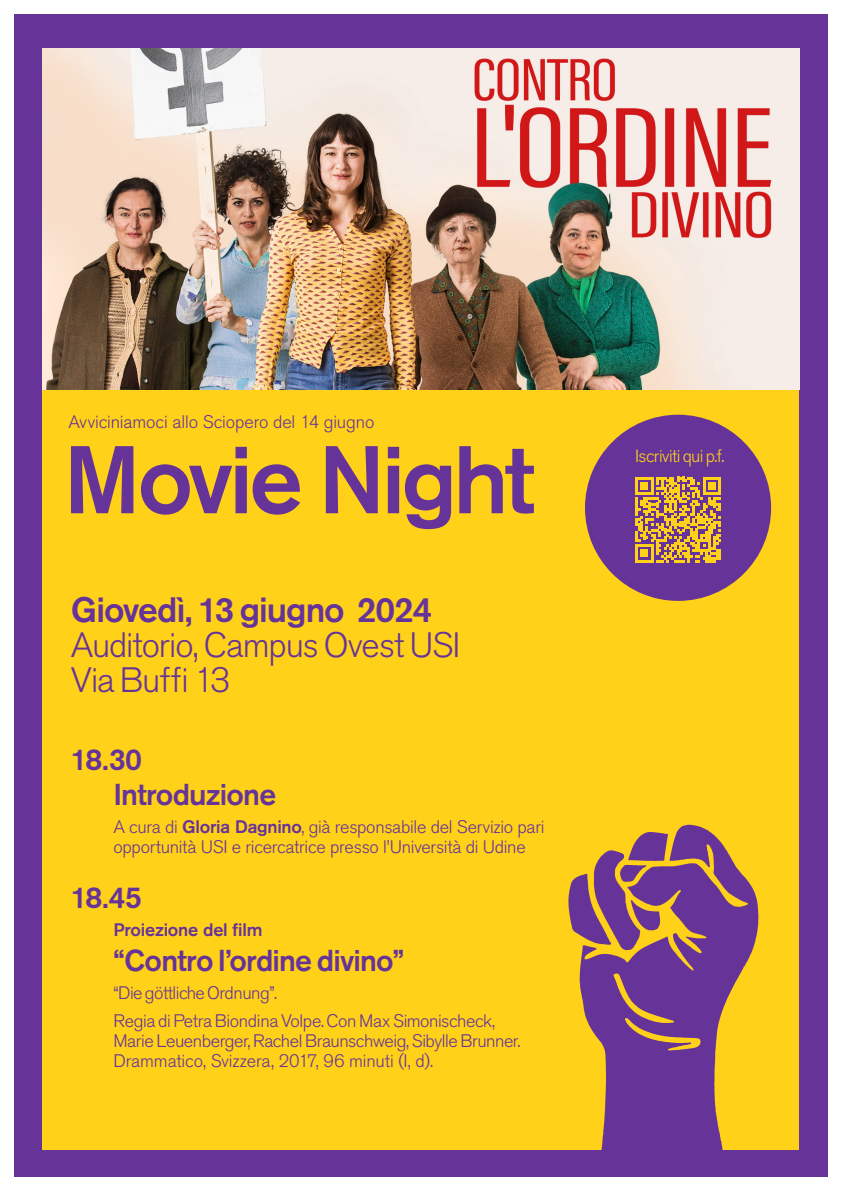
<style>
.page{position:relative;width:842px;height:1191px;background:#fff}
.page>*{position:absolute;margin:0;border:0;box-sizing:border-box;transform-origin:0 0}
._14_pt_Akzidenz_medium_ita{font:500 95px "Akzidenz Grotesk Pro";letter-spacing:-.04em;color:#639}
._14_pt_Akzidenz_medium_ita-2{font:300 35px "Akzidenz Grotesk Pro";letter-spacing:-.03em;color:#639}
._14_pt_Akzidenz_medium_ita-3{font:500 35px "Akzidenz Grotesk Pro";letter-spacing:-.03em;color:#639}
._14_pt_Akzidenz_medium_ita-4{font:500 30px "Akzidenz Grotesk Pro";letter-spacing:-.03em;color:#639}
._9_9_75_pt_Akzidenz_light_sistema{font:300 18px/20px "Akzidenz Grotesk Pro";letter-spacing:-.015em;color:#639}
._14_pt_Akzidenz_medium_ita-5{font:300 18px "Akzidenz Grotesk Pro";letter-spacing:-.025em;color:#639}
._9_9_75_pt_Akzidenz_light_sistema-2{font:500 18px "Akzidenz Grotesk Pro";letter-spacing:-.01em;color:#639}
.t1{font:300 17.7px "Akzidenz Grotesk Pro";letter-spacing:-.03em;color:#ffd119}
.s1{font-weight:500}
</style>
<div class="page">
<div style="left:14px;top:14px;width:814px;height:1162px;background:#639"></div>
<div style="left:43px;top:48px;width:756px;height:1101px;background:#ffd119"></div>
<img style="left:43px;top:48px;width:756px;height:341px">
<svg style="left:580px;top:824px;width:178px;height:326px;fill:#639"></svg>
<svg style="left:568px;top:832px;width:100px;height:118px"></svg>
<div style="left:585px;top:415px;width:186px;height:186px;background:#639;border-radius:50%"></div>
<svg style="left:635px;top:477px;width:86px;height:85px"></svg>
<p class="_9_9_75_pt_Akzidenz_light_sistema" style="left:68px;top:412px;width:307px">Avviciniamoci allo Sciopero del 14 giugno</p>
<p class="_14_pt_Akzidenz_medium_ita" style="left:64px;top:418px;width:472px">Movie Night</p>
<p class="_14_pt_Akzidenz_medium_ita-3" style="left:71px;top:587px;width:363px">Giovedì, 13 giugno 2024</p>
<p class="_14_pt_Akzidenz_medium_ita-2" style="left:71px;top:622px;width:391px">Auditorio, Campus Ovest USI</p>
<p class="_14_pt_Akzidenz_medium_ita-2" style="left:71px;top:657px;width:161px">Via Buffi 13</p>
<p class="_14_pt_Akzidenz_medium_ita-4" style="left:71px;top:739px;width:73px">18.30</p>
<p class="_14_pt_Akzidenz_medium_ita-4" style="left:113px;top:774px;width:164px">Introduzione</p>
<p class="_9_9_75_pt_Akzidenz_light_sistema" style="left:113px;top:816px;width:433px">A cura di <span class="s1">Gloria Dagnino</span>, già responsabile del Servizio pari opportunità USI e ricercatrice presso l’Università di Udine</p>
<p class="_14_pt_Akzidenz_medium_ita-4" style="left:71px;top:877px;width:73px">18.45</p>
<p class="_9_9_75_pt_Akzidenz_light_sistema-2" style="left:113px;top:917px;width:151px">Proiezione del film</p>
<p class="_14_pt_Akzidenz_medium_ita-4" style="left:113px;top:940px;width:292px">“Contro l’ordine divino”</p>
<p class="_14_pt_Akzidenz_medium_ita-5" style="left:113px;top:980px;width:165px">“Die göttliche Ordnung”.</p>
<p class="_14_pt_Akzidenz_medium_ita-5" style="left:113px;top:1008px;width:383px">Regia di Petra Biondina Volpe. Con Max Simonischeck,</p>
<p class="_14_pt_Akzidenz_medium_ita-5" style="left:113px;top:1028px;width:408px">Marie Leuenberger, Rachel Braunschweig, Sibylle Brunner.</p>
<p class="_9_9_75_pt_Akzidenz_light_sistema" style="left:113px;top:1050px;width:321px">Drammatico, Svizzera, 2017, 96 minuti (I, d).</p>
<p class="t1" style="left:635px;top:444px;width:91px">Iscriviti qui p.f.</p>
</div>
